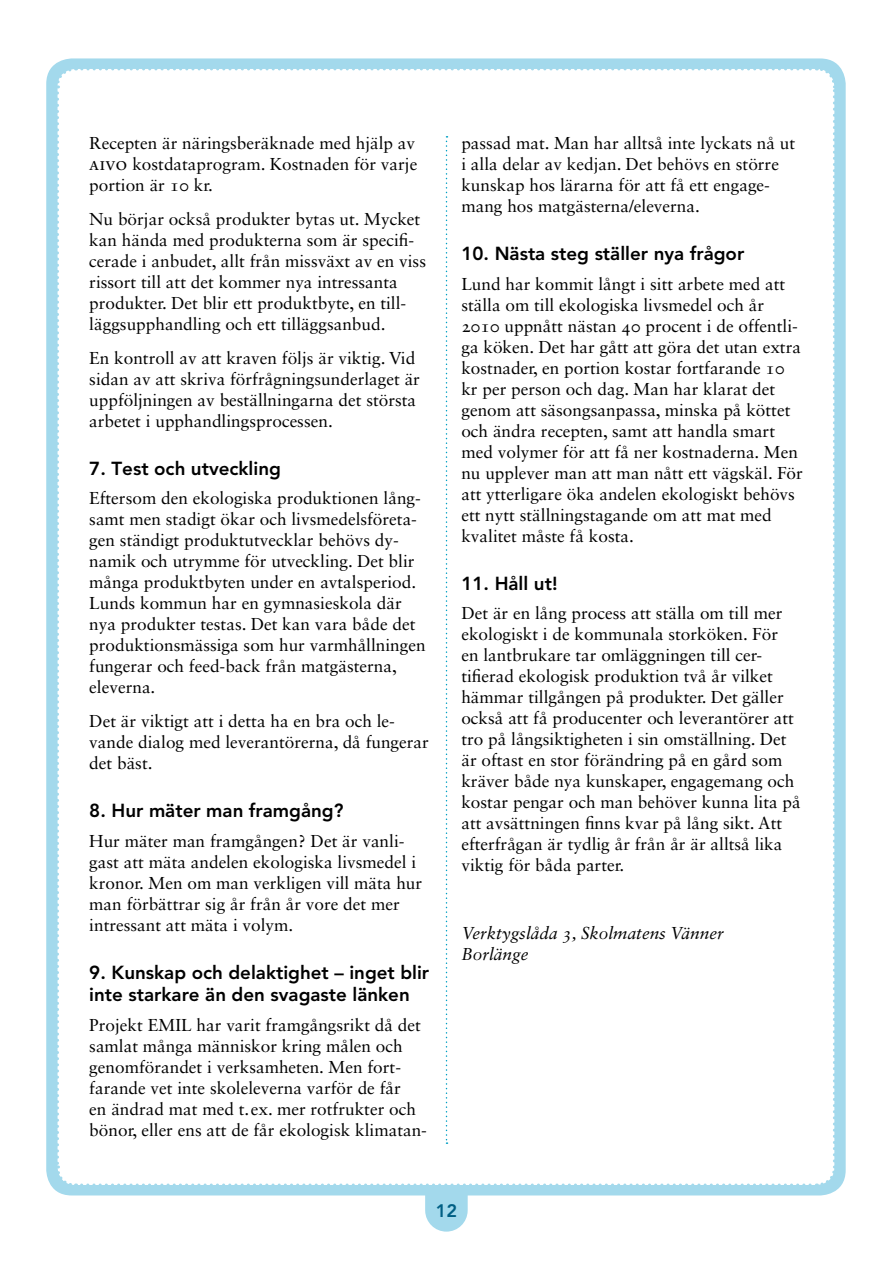
<style>
.page{position:relative;width:893px;height:1263px;background:#fff}
.page>*{position:absolute;margin:0;border:0;box-sizing:border-box;transform-origin:0 0}
.t1{font:800 18.75px/22.5px "Avenir";color:#000}
.t2{font:800 18px "Avenir";color:#005f84}
.t3{font:17.25px/21px "Sabon LT Std";color:#000}
.t4{font:italic 17.25px/21px "Sabon LT Std";color:#000}
.s1{font-family:"Sabon Roman SC";font-size:18px}
</style>
<div class="page">
<div style="left:46px;top:58px;width:800px;height:1137px;background:#a3d9ec;border-radius:26px"></div>
<div style="left:54px;top:69px;width:783px;height:1162px;background:#fff"></div>
<p class="t3" style="left:89px;top:133px;width:330px">Recepten är näringsberäknade med hjälp av <span class="s1">aivo</span> kostdataprogram. Kostnaden för varje portion är 10 kr.</p>
<p class="t3" style="left:89px;top:208px;width:338px">Nu börjar också produkter bytas ut. Mycket kan hända med produkterna som är specifi&shy;cerade i anbudet, allt från missväxt av en viss rissort till att det kommer nya intressanta produkter. Det blir ett produktbyte, en til - läggsupphandling och ett tilläggsanbud.</p>
<p class="t3" style="left:89px;top:347px;width:332px">En kontroll av att kraven följs är viktig. Vid sidan av att skriva förfrågningsunderlaget är uppföljningen av beställningarna det största arbetet i upphandlingsprocessen.</p>
<p class="t1" style="left:89px;top:457px;width:193px">7. Test och utveckling</p>
<p class="t3" style="left:89px;top:488px;width:338px">Eftersom den ekologiska produktionen lång&shy;samt men stadigt ökar och livsmedelsföreta&shy;gen ständigt produktutvecklar behövs dy&shy;namik och utrymme för utveckling. Det blir många produktbyten under en avtalsperiod.<br>Lunds kommun har en gymnasieskola där nya produkter testas. Det kan vara både det produktionsmässiga som hur varmhållningen fungerar och feed-back från matgästerna, eleverna.</p>
<p class="t3" style="left:89px;top:710px;width:341px">Det är viktigt att i detta ha en bra och le&shy;vande dialog med leverantörerna, då fungerar det bäst.</p>
<p class="t1" style="left:89px;top:799px;width:256px">8. Hur mäter man framgång?</p>
<p class="t3" style="left:89px;top:830px;width:334px">Hur mäter man framgången? Det är vanli&shy;gast att mäta andelen ekologiska livsmedel i kronor. Men om man verkligen vill mäta hur man förbättrar sig år från år vore det mer intressant att mäta i volym.</p>
<p class="t1" style="left:89px;top:961px;width:341px">9. Kunskap och delaktighet – inget blir inte starkare än den svagaste länken</p>
<p class="t3" style="left:89px;top:1014px;width:339px">Projekt EMIL har varit framgångsrikt då det samlat många människor kring målen och genomförandet i verksamheten. Men fort&shy;farande vet inte skoleleverna varför de får<br>en ändrad mat med t.ex. mer rotfrukter och bönor, eller ens att de får ekologisk klimatan-</p>
<p class="t3" style="left:461px;top:133px;width:335px">passad mat. Man har alltså inte lyckats nå ut i alla delar av kedjan. Det behövs en större kunskap hos lärarna för att få ett engage&shy;mang hos matgästerna/eleverna.</p>
<p class="t1" style="left:461px;top:243px;width:284px">10. Nästa steg ställer nya frågor</p>
<p class="t3" style="left:461px;top:273px;width:343px">Lund har kommit långt i sitt arbete med att ställa om till ekologiska livsmedel och år 2010 uppnått nästan 40 procent i de offentli&shy;ga köken. Det har gått att göra det utan extra kostnader, en portion kostar fortfarande 10 kr per person och dag. Man har klarat det genom att säsongsanpassa, minska på köttet och ändra recepten, samt att handla smart med volymer för att få ner kostnaderna. Men nu upplever man att man nått ett vägskäl. För att ytterligare öka andelen ekologiskt behövs ett nytt ställningstagande om att mat med kvalitet måste få kosta.</p>
<p class="t1" style="left:461px;top:572px;width:98px">11. Håll ut!</p>
<p class="t3" style="left:461px;top:603px;width:341px">Det är en lång process att ställa om till mer ekologiskt i de kommunala storköken. För<br>en lantbrukare tar omläggningen till cer&shy;tifierad ekologisk produktion två år vilket hämmar tillgången på produkter. Det gäller också att få producenter och leverantörer att tro på långsiktigheten i sin omställning. Det är oftast en stor förändring på en gård som kräver både nya kunskaper, engagemang och kostar pengar och man behöver kunna lita på att avsättningen finns kvar på lång sikt. Att efterfrågan är tydlig år från år är alltså lika viktig för båda parter.</p>
<p class="t4" style="left:461px;top:922px;width:264px">Verktygslåda 3, Skolmatens Vänner<br>Borlänge</p>
<p class="t2" style="left:436px;top:1200px;width:23px">12</p>
</div>
